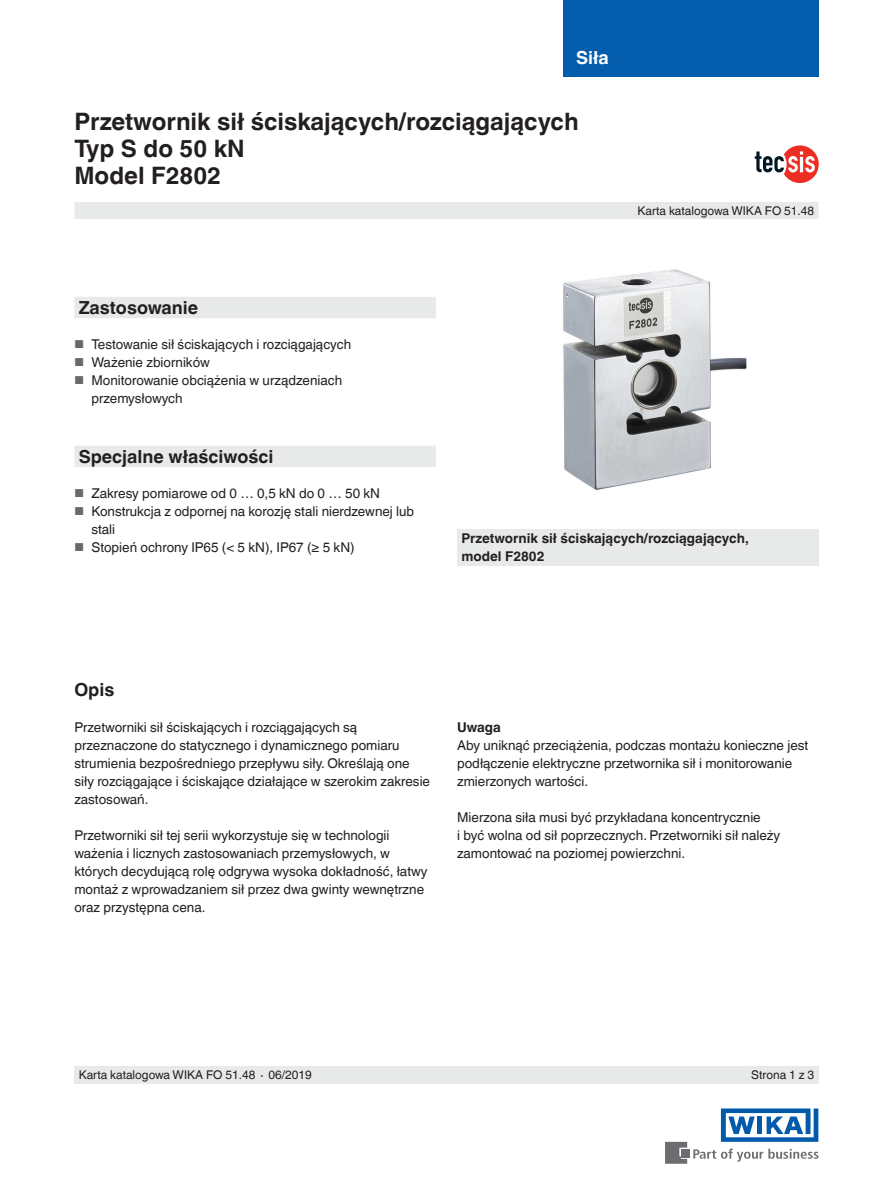
<style>
.page{position:relative;width:893px;height:1188px;background:#fff}
.page>*{position:absolute;margin:0;border:0;box-sizing:border-box;transform-origin:0 0}
.Headline{font:700 24px "Helvetica World";color:#231f20}
.t1{font:700 18px "Helvetica World";color:#231f20}
.t2{font:700 18px "Helvetica World";color:#fff}
.Running_text{font:13.5px/18px "Helvetica World";color:#231f20}
.Subheadline2{font:700 13.5px/18px "Helvetica World";color:#231f20}
.t3{font:12px "Helvetica World";color:#231f20}
.s1{font-size:11.55px;color:#68696a}
</style>
<div class="page">
<svg style="left:693px;top:1149px;width:126px;height:13px"></svg>
<div style="left:682px;top:1150px;width:8px;height:8px;background:#6c6d70"></div>
<svg style="left:665px;top:1142px;width:22px;height:22px"></svg>
<svg style="left:721px;top:1108px;width:97px;height:34px"></svg>
<div style="left:563px;top:0;width:256px;height:77px;background:#035cac"></div>
<div style="left:74px;top:202px;width:745px;height:17px;background:#e8eae9"></div>
<div style="left:74px;top:1066px;width:745px;height:18px;background:#e8eae9"></div>
<img style="left:563px;top:269px;width:184px;height:221px">
<svg style="left:755px;top:145px;width:64px;height:38px"></svg>
<svg style="left:74px;top:297px;width:362px;height:170px"></svg>
<div style="left:457px;top:529px;width:362px;height:36px;background:#e8eae9"></div>
<h2 class="t2" style="left:576px;top:47px;width:34px">Siła</h2>
<p class="Headline" style="left:74px;top:107px;width:506px">Przetwornik sił ściskających/rozciągających</p>
<p class="Headline" style="left:74px;top:134px;width:172px">Typ S do 50 kN</p>
<p class="Headline" style="left:74px;top:161px;width:148px">Model F2802</p>
<p class="t1" style="left:79px;top:297px;width:121px">Zastosowanie</p>
<p class="Running_text" style="left:74px;top:336px;width:278px"><span class="s1">■</span> Testowanie sił ściskających i rozciągających</p>
<p class="Running_text" style="left:74px;top:354px;width:137px"><span class="s1">■</span> Ważenie zbiorników</p>
<p class="Running_text" style="left:91px;top:372px;width:252px;text-indent:-17px"><span class="s1">■</span> Monitorowanie obciążenia w urządzeniach przemysłowych</p>
<p class="t3" style="left:637px;top:204px;width:178px">Karta katalogowa WIKA FO 51.48</p>
<p class="t1" style="left:79px;top:446px;width:196px">Specjalne właściwości</p>
<p class="Running_text" style="left:74px;top:484px;width:307px"><span class="s1">■</span> Zakresy pomiarowe od 0 … 0,5 kN do 0 … 50 kN</p>
<p class="Running_text" style="left:91px;top:502px;width:324px;text-indent:-17px"><span class="s1">■</span> Konstrukcja z odpornej na korozję stali nierdzewnej lub stali</p>
<p class="Running_text" style="left:74px;top:538px;width:282px"><span class="s1">■</span> Stopień ochrony IP65 (&lt; 5 kN), IP67 (≥ 5 kN)</p>
<p class="Subheadline2" style="left:461px;top:529px;width:289px">Przetwornik sił ściskających/rozciągających, model F2802</p>
<p class="t1" style="left:74px;top:680px;width:42px">Opis</p>
<p class="Running_text" style="left:74px;top:719px;width:357px">Przetworniki sił ściskających i rozciągających są przeznaczone do statycznego i dynamicznego pomiaru strumienia bezpośredniego przepływu siły. Określają one siły rozciągające i ściskające działające w szerokim zakresie zastosowań.</p>
<p class="Running_text" style="left:74px;top:827px;width:355px">Przetworniki sił tej serii wykorzystuje się w technologii ważenia i licznych zastosowaniach przemysłowych, w których decydującą rolę odgrywa wysoka dokładność, łatwy montaż z wprowadzaniem sił przez dwa gwinty wewnętrzne oraz przystępna cena.</p>
<p class="Subheadline2" style="left:457px;top:719px;width:45px">Uwaga</p>
<p class="Running_text" style="left:457px;top:737px;width:353px">Aby uniknąć przeciążenia, podczas montażu konieczne jest podłączenie elektryczne przetwornika sił i monitorowanie zmierzonych wartości.</p>
<p class="Running_text" style="left:457px;top:809px;width:325px">Mierzona siła musi być przykładana koncentrycznie<br>i być wolna od sił poprzecznych. Przetworniki sił należy zamontować na poziomej powierzchni.</p>
<p class="t3" style="left:79px;top:1068px;width:235px">Karta katalogowa WIKA FO 51.48 ∙ 06/2019</p>
<p class="t3" style="left:751px;top:1068px;width:65px">Strona 1 z 3</p>
</div>
